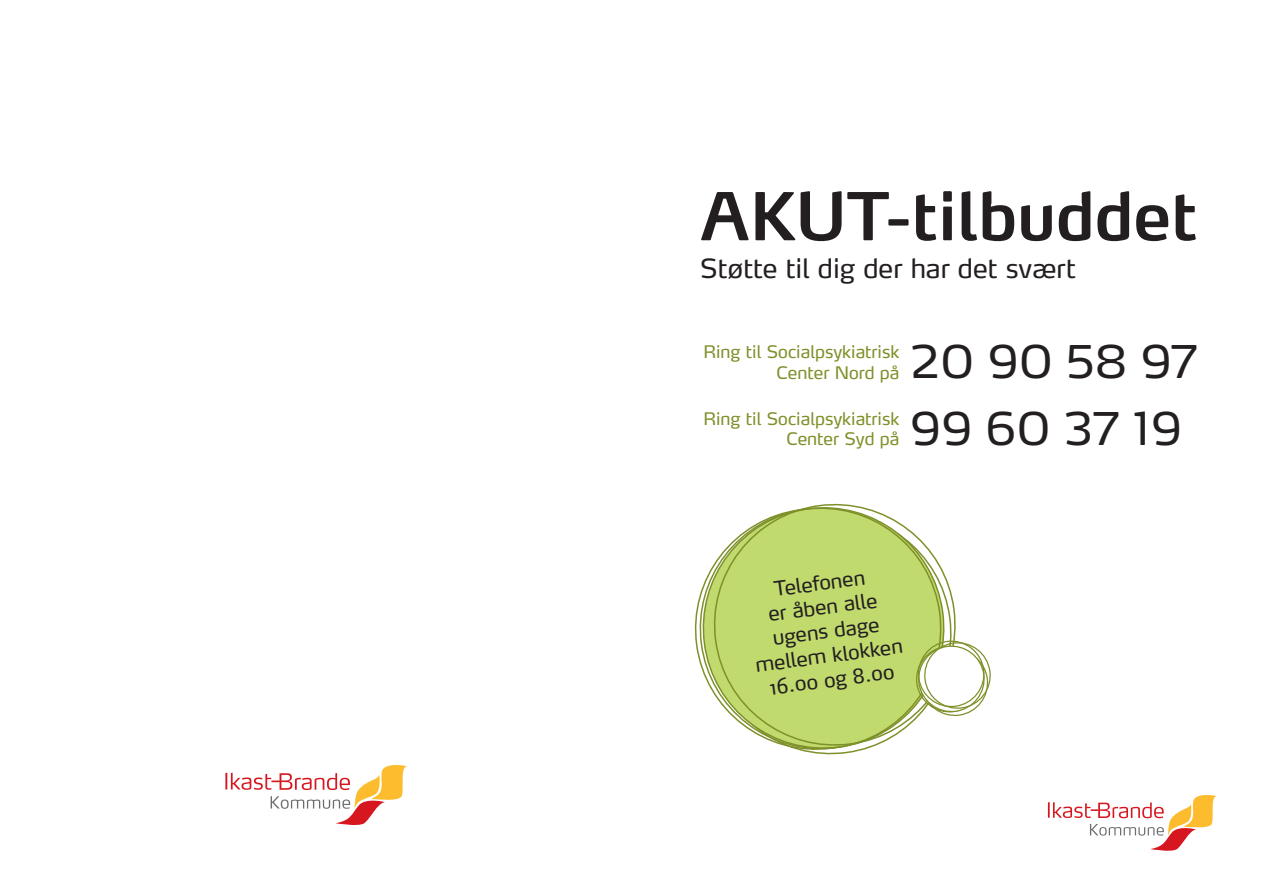
<style>
.page{position:relative;width:1263px;height:893px;background:#fff}
.page>*{position:absolute;margin:0;border:0;box-sizing:border-box;transform-origin:0 0}
.t1{font:600 65.25px "Max LF";color:#231f20}
.t2{font:44.55px "Max LF";letter-spacing:.015em;color:#231f20}
.t3{font:26.4px "Max LF";color:#231f20}
.t4{font:19.95px/24.3px "Max";color:#231f20;text-align:center}
.t5{font:17.1px/20.5px "Max LF";color:#7e9029;text-align:right}
</style>
<div class="page">
<svg style="left:1048px;top:795px;width:168px;height:55px"></svg>
<svg style="left:225px;top:765px;width:181px;height:60px"></svg>
<svg style="left:694px;top:503px;width:254px;height:252px"></svg>
<svg style="left:914px;top:639px;width:77px;height:78px"></svg>
<p class="t1" style="left:700px;top:175px;width:499px">AKUT-tilbuddet</p>
<p class="t3" style="left:700px;top:251px;width:377px">Støtte til dig der har det svært</p>
<p class="t5" style="left:703px;top:341px;width:197px">Ring til Socialpsykiatrisk<br>Center Nord på</p>
<p class="t5" style="left:703px;top:408px;width:197px">Ring til Socialpsykiatrisk<br>Center Syd på</p>
<p class="t2" style="left:910px;top:333px;width:289px">20 90 58 97</p>
<p class="t2" style="left:910px;top:400px;width:273px">99 60 37 19</p>
<p class="t4" style="left:745px;top:579px;width:150px;rotate:-7deg">Telefonen<br>er åben alle ugens dage mellem klokken<br>16.00 og 8.00</p>
</div>
